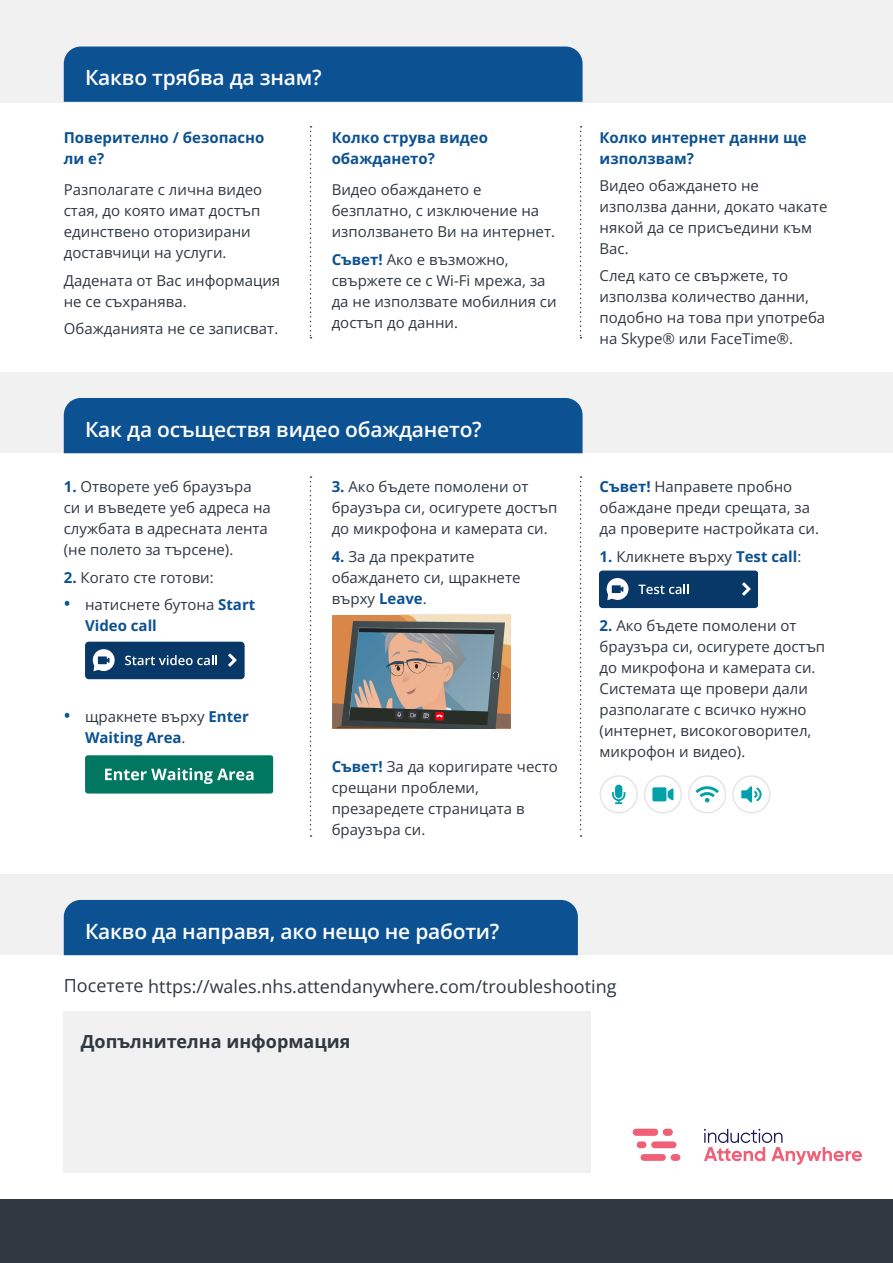
<style>
.page{position:relative;width:893px;height:1263px;background:#fff}
.page>*{position:absolute;margin:0;border:0;box-sizing:border-box;transform-origin:0 0}
.t1{font:600 21px "Open Sans";letter-spacing:-.01em;color:#fff}
.t2{font:18px "Open Sans";color:#2f3740}
.t3{font:700 18px "Open Sans";color:#2f3740}
.t4{font:15px/21px "Open Sans";color:#2f3740}
.t5{font:700 15px/21px "Open Sans";color:#0c5192}
.s1{font-weight:700;color:#0c5192}
.s2{font-weight:600;font-size:18px;color:#0c5192}
.s3{font-weight:600;font-size:18px}
.s4{font-weight:400;color:#2f3740}
</style>
<div class="page">
<div style="left:64px;top:1011px;width:527px;height:162px;background:#f1f1f2"></div>
<div style="left:0;top:1199px;width:893px;height:64px;background:#2f3740"></div>
<div style="left:0;top:0;width:893px;height:102px;background:#f1f1f2"></div>
<div style="left:0;top:874px;width:893px;height:81px;background:#f1f1f2"></div>
<svg style="left:310px;top:126px;width:1px;height:212px"></svg>
<svg style="left:580px;top:126px;width:2px;height:212px"></svg>
<div style="left:0;top:372px;width:893px;height:81px;background:#f1f1f2"></div>
<svg style="left:580px;top:476px;width:2px;height:361px"></svg>
<div style="left:637px;top:1141px;width:9px;height:7px;background:#f15f76;border-radius:3px"></div>
<div style="left:641px;top:1154px;width:25px;height:7px;background:#f15f76;border-radius:3px"></div>
<div style="left:671px;top:1154px;width:9px;height:7px;background:#f15f76;border-radius:3px"></div>
<div style="left:651px;top:1141px;width:25px;height:7px;background:#f15f76;border-radius:3px"></div>
<div style="left:633px;top:1129px;width:25px;height:6px;background:#f15f76;border-radius:3px"></div>
<div style="left:663px;top:1129px;width:10px;height:6px;background:#f15f76;border-radius:3px"></div>
<svg style="left:704px;top:1129px;width:158px;height:36px"></svg>
<svg style="left:310px;top:476px;width:1px;height:361px"></svg>
<div style="left:64px;top:900px;width:514px;height:55px;background:#0c5192"></div>
<div style="left:85px;top:642px;width:160px;height:37px;background:#083868;border-radius:4px"></div>
<svg style="left:125px;top:655px;width:92px;height:10px"></svg>
<svg style="left:228px;top:653px;width:9px;height:14px"></svg>
<svg style="left:93px;top:649px;width:22px;height:22px"></svg>
<svg style="left:85px;top:755px;width:188px;height:38px;background:#1c8571"></svg>
<svg style="left:695px;top:786px;width:24px;height:16px"></svg>
<div style="left:688px;top:775px;width:38px;height:38px;border:2px solid #e5e5e5;border-radius:50%"></div>
<div style="left:732px;top:775px;width:39px;height:38px;border:2px solid #e5e5e5;border-radius:50%"></div>
<svg style="left:741px;top:786px;width:21px;height:17px"></svg>
<div style="left:600px;top:775px;width:38px;height:38px;border:2px solid #e5e5e5;border-radius:50%"></div>
<svg style="left:612px;top:785px;width:13px;height:19px"></svg>
<div style="left:644px;top:775px;width:38px;height:38px;border:2px solid #e5e5e5;border-radius:50%"></div>
<svg style="left:652px;top:787px;width:21px;height:14px"></svg>
<svg style="left:332px;top:615px;width:178px;height:113px;background:#8c8278"></svg>
<div style="left:600px;top:570px;width:158px;height:38px;background:#083868;border-radius:4px"></div>
<svg style="left:638px;top:584px;width:51px;height:10px"></svg>
<svg style="left:742px;top:582px;width:9px;height:14px"></svg>
<svg style="left:607px;top:578px;width:21px;height:22px"></svg>
<div style="left:64px;top:398px;width:519px;height:55px;background:#0c5192"></div>
<div style="left:64px;top:47px;width:519px;height:55px;background:#0c5192"></div>
<h1 class="t1" style="left:85px;top:63px;width:238px">Какво трябва да знам?</h1>
<p class="t5" style="left:64px;top:126px;width:202px">Поверително / безопасно ли е?</p>
<p class="t4" style="left:64px;top:179px;width:200px">Разполагате с лична видео стая, до която имат достъп единствено оторизирани доставчици на услуги.</p>
<p class="t4" style="left:64px;top:269px;width:218px">Дадената от Вас информация не се съхранява.</p>
<p class="t4" style="left:64px;top:318px;width:216px">Обажданията не се записват.</p>
<p class="t5" style="left:332px;top:126px;width:158px">Колко струва видео обаждането?</p>
<p class="t4" style="left:332px;top:179px;width:225px">Видео обаждането е безплатно, с изключение на използването Ви на интернет.</p>
<p class="t4" style="left:332px;top:248px;width:227px"><span class="s1">Съвет!</span> Ако е възможно, свържете се с Wi-Fi мрежа, за да не използвате мобилния си достъп до данни.</p>
<h1 class="t1" style="left:85px;top:415px;width:398px">Как да осъществя видео обаждането?</h1>
<p class="t4" style="left:64px;top:476px;width:209px"><span class="s1">1.</span> Oтворете уеб браузъра си и въведете уеб адреса на службата в адресната лента (не полето за търсене).</p>
<p class="t4" style="left:64px;top:566px;width:151px"><span class="s1">2.</span> Когато сте готови:</p>
<p class="t4" style="left:85px;top:594px;width:172px;text-indent:-21px"><span class="s2">•</span> натиснете бутона <span class="s1">Start<br>Video call</span></p>
<p class="t5" style="left:85px;top:705px;width:165px;text-indent:-21px"><span class="s3">•</span> <span class="s4">щракнете върху</span> Enter<br>Waiting Area<span class="s4">.</span></p>
<p class="t4" style="left:332px;top:476px;width:227px"><span class="s1">3.</span> Ако бъдете помолени от браузъра си, осигурете достъп до микрофона и камерата си.</p>
<p class="t4" style="left:332px;top:545px;width:190px"><span class="s1">4.</span> За да прекратите обаждането си, щракнете върху <span class="s1">Leave</span>.</p>
<p class="t4" style="left:332px;top:755px;width:228px"><span class="s1">Съвет!</span> За да коригирате често срещани проблеми, презаредете страницата в браузъра си.</p>
<h1 class="t1" style="left:85px;top:917px;width:416px">Какво да направя, ако нещо не работи?</h1>
<p class="t5" style="left:600px;top:126px;width:209px">Колко интернет данни ще използвам?</p>
<p class="t4" style="left:600px;top:175px;width:229px">Видео обаждането не използва данни, докато чакате някой да се присъедини към<br>Вас.</p>
<p class="t4" style="left:600px;top:265px;width:227px">След като се свържете, то използва количество данни, подобно на това при употреба на Skype® или FaceTime®.</p>
<p class="t4" style="left:600px;top:476px;width:221px"><span class="s1">Съвет!</span> Направете пробно обаждане преди срещата, за да проверите настройката си.</p>
<p class="t4" style="left:600px;top:545px;width:203px"><span class="s1">1.</span> Кликнете върху <span class="s1">Test call</span>:</p>
<p class="t4" style="left:600px;top:615px;width:227px"><span class="s1">2.</span> Ако бъдете помолени от браузъра си, осигурете достъп до микрофона и камерата си.<br>Cистемата ще провери дали разполагате с всичко нужно (интернет, високоговорител, микрофон и видео).</p>
<p class="t2" style="left:64px;top:974px;width:554px">Посетете https://wales.nhs.attendanywhere.com/troubleshooting</p>
<p class="t3" style="left:81px;top:1028px;width:271px">Допълнителна информация</p>
</div>
